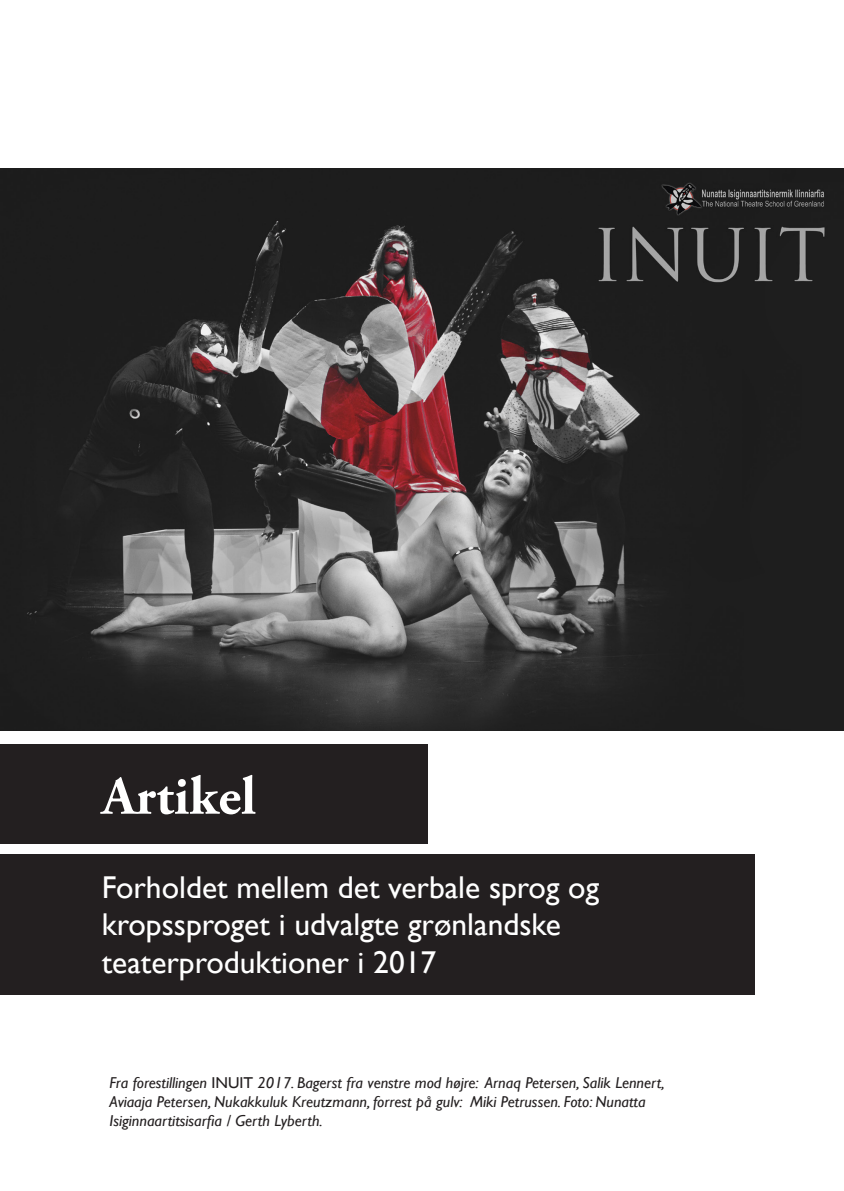
<style>
.page{position:relative;width:844px;height:1191px;background:#fff}
.page>*{position:absolute;margin:0;border:0;box-sizing:border-box;transform-origin:0 0}
.t1{font:700 54.25px "Adobe Garamond Pro";color:#fff}
.Paragraph_Style_2{font:31.5px/37.8px "Gill Sans";color:#fff}
.Billedetekster_Ann_E{font:italic 15.75px/19.2px "Gill Sans";color:#231f20}
.s1{font-style:normal}
</style>
<div class="page">
<div style="left:0;top:744px;width:427px;height:99px;background:#231f20"></div>
<div style="left:0;top:854px;width:754px;height:141px;background:#231f20"></div>
<img style="left:0;top:168px;width:843px;height:562px">
<p class="t1" style="left:102px;top:765px;width:156px">Artikel</p>
<p class="Paragraph_Style_2" style="left:102px;top:868px;width:498px">Forholdet mellem det verbale sprog og kropssproget i udvalgte grønlandske teaterproduktioner i 2017</p>
<p class="Billedetekster_Ann_E" style="left:109px;top:1073px;width:556px">Fra forestillingen <span class="s1">INUIT</span> 2017. Bagerst fra venstre mod højre: Arnaq Petersen, Salik Lennert,<br>Aviaaja Petersen, Nukakkuluk Kreutzmann, forrest på gulv: Miki Petrussen. Foto: Nunatta<br>Isiginnaartitsisarfia / Gerth Lyberth.</p>
</div>
